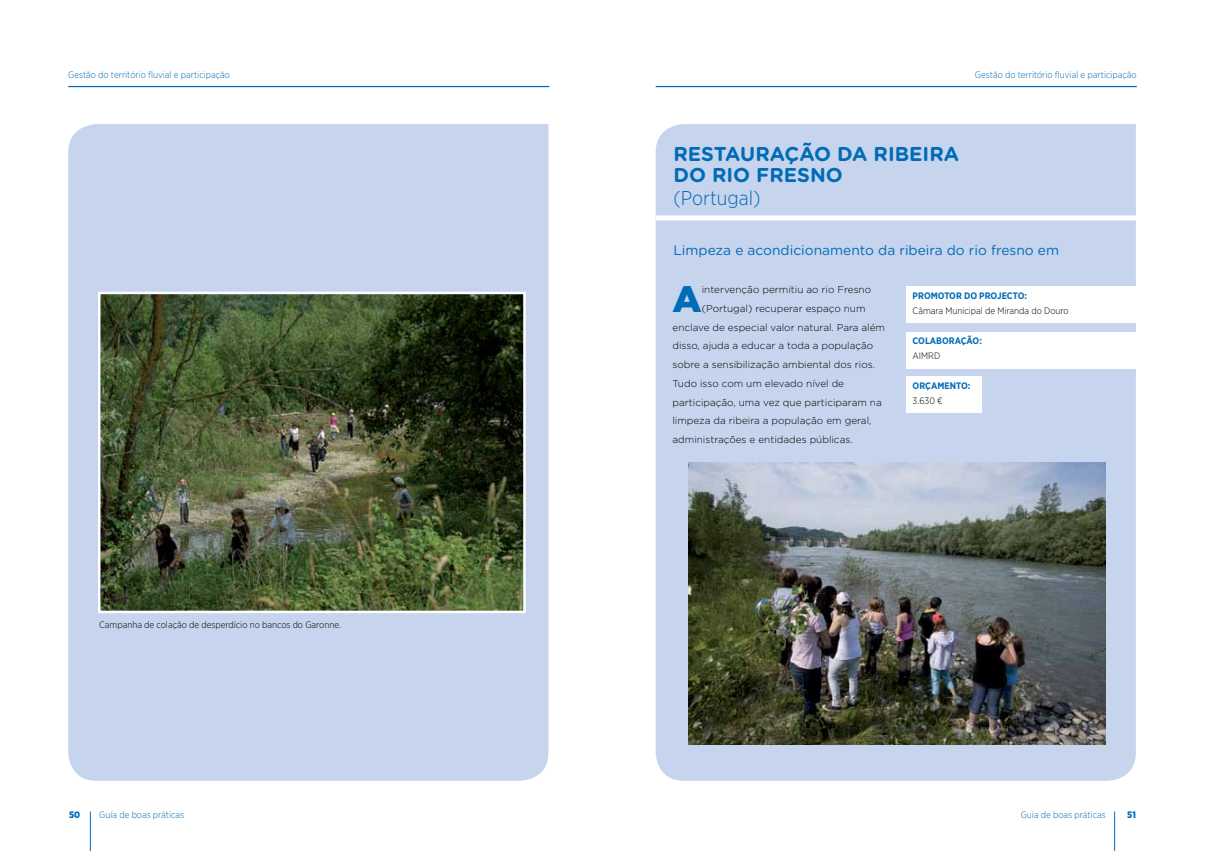
<style>
.page{position:relative;width:1205px;height:851px;background:#fff}
.page>*{position:absolute;margin:0;border:0;box-sizing:border-box;transform-origin:0 0}
.t1{font:900 36.75px "Gotham";color:#006bb6}
.t2{font:700 20px/21.2px "Gotham Rounded";color:#006bb6}
.t3{font:300 20px "Gotham Narrow";color:#006bb6}
.t4{font:13.75px "Gotham Rounded";color:#006bb6}
.t5{font:300 10px "Gotham";color:#000}
.t6{font:300 9.38px "Gotham Narrow";color:#006bb6}
.t7{font:300 9.38px/15px "Gotham Narrow";color:#000}
.t8{font:700 9.38px/15px "Gotham Narrow";color:#006bb6}
.t9{font:900 9.38px "Gotham Narrow";color:#006bb6}
.s1{font-weight:700;color:#006bb6}
.s2{font-weight:300;color:#000}
</style>
<div class="page">
<hr style="left:90px;top:811px;width:1px;height:39px;background:#006bb6">
<hr style="left:68px;top:86px;width:481px;height:1px;background:#006bb6">
<hr style="left:1114px;top:811px;width:1px;height:39px;background:#006bb6">
<div style="left:656px;top:124px;width:480px;height:656px;background:#c7d4ed"></div>
<div style="left:656px;top:215px;width:481px;height:5px;background:#fff"></div>
<hr style="left:656px;top:86px;width:481px;height:1px;background:#006bb6">
<div style="left:906px;top:376px;width:76px;height:36px;background:#fff"></div>
<div style="left:906px;top:332px;width:238px;height:37px;background:#fff"></div>
<div style="left:906px;top:286px;width:238px;height:36px;background:#fff"></div>
<div style="left:68px;top:124px;width:480px;height:656px;background:#c7d4ed"></div>
<img style="left:101px;top:295px;width:422px;height:315px">
<div style="left:98px;top:292px;width:428px;height:321px;border:2px solid #fff"></div>
<img style="left:688px;top:462px;width:418px;height:282px">
<p class="t6" style="left:68px;top:69px;width:163px">Gestão do território fluvial e participação</p>
<p class="t7" style="left:99px;top:616px;width:243px">Campanha de colação de desperdício no bancos do Garonne.</p>
<p class="t6" style="left:975px;top:69px;width:163px">Gestão do território fluvial e participação</p>
<p class="t2" style="left:673px;top:142px;width:287px">RESTAURAÇÃO DA RIBEIRA<br>DO RIO FRESNO</p>
<p class="t3" style="left:673px;top:186px;width:89px">(Portugal)</p>
<p class="t4" style="left:673px;top:241px;width:387px">Limpeza e acondicionamento da ribeira do rio fresno em</p>
<p class="t1" style="left:672px;top:273px;width:31px">A</p>
<p class="t5" style="left:702px;top:283px;width:171px">intervenção permitiu ao rio Fresno</p>
<p class="t5" style="left:702px;top:302px;width:165px">(Portugal) recuperar espaço num</p>
<p class="t5" style="left:672px;top:320px;width:214px">enclave de especial valor natural. Para além</p>
<p class="t5" style="left:672px;top:339px;width:202px">disso, ajuda a educar a toda a população</p>
<p class="t5" style="left:672px;top:358px;width:204px">sobre a sensibilização ambiental dos rios.</p>
<p class="t5" style="left:672px;top:377px;width:173px">Tudo isso com um elevado nível de</p>
<p class="t5" style="left:672px;top:395px;width:211px">participação, uma vez que participaram na</p>
<p class="t5" style="left:672px;top:414px;width:200px">limpeza da ribeira a população em geral,</p>
<p class="t5" style="left:672px;top:433px;width:182px">administrações e entidades públicas.</p>
<p class="t7" style="left:912px;top:288px;width:157px"><span class="s1">PROMOTOR DO PROJECTO:<br></span>Câmara Municipal de Miranda do Douro</p>
<p class="t8" style="left:912px;top:333px;width:71px">COLABORAÇÃO:<br><span class="s2">AIMRD</span></p>
<p class="t8" style="left:912px;top:378px;width:59px">ORÇAMENTO:<br><span class="s2">3.630 €</span></p>
<p class="t9" style="left:69px;top:808px;width:13px">50</p>
<p class="t6" style="left:99px;top:809px;width:86px">Guía de boas práticas</p>
<p class="t6" style="left:1021px;top:809px;width:86px">Guía de boas práticas</p>
<p class="t9" style="left:1127px;top:808px;width:10px">51</p>
</div>
